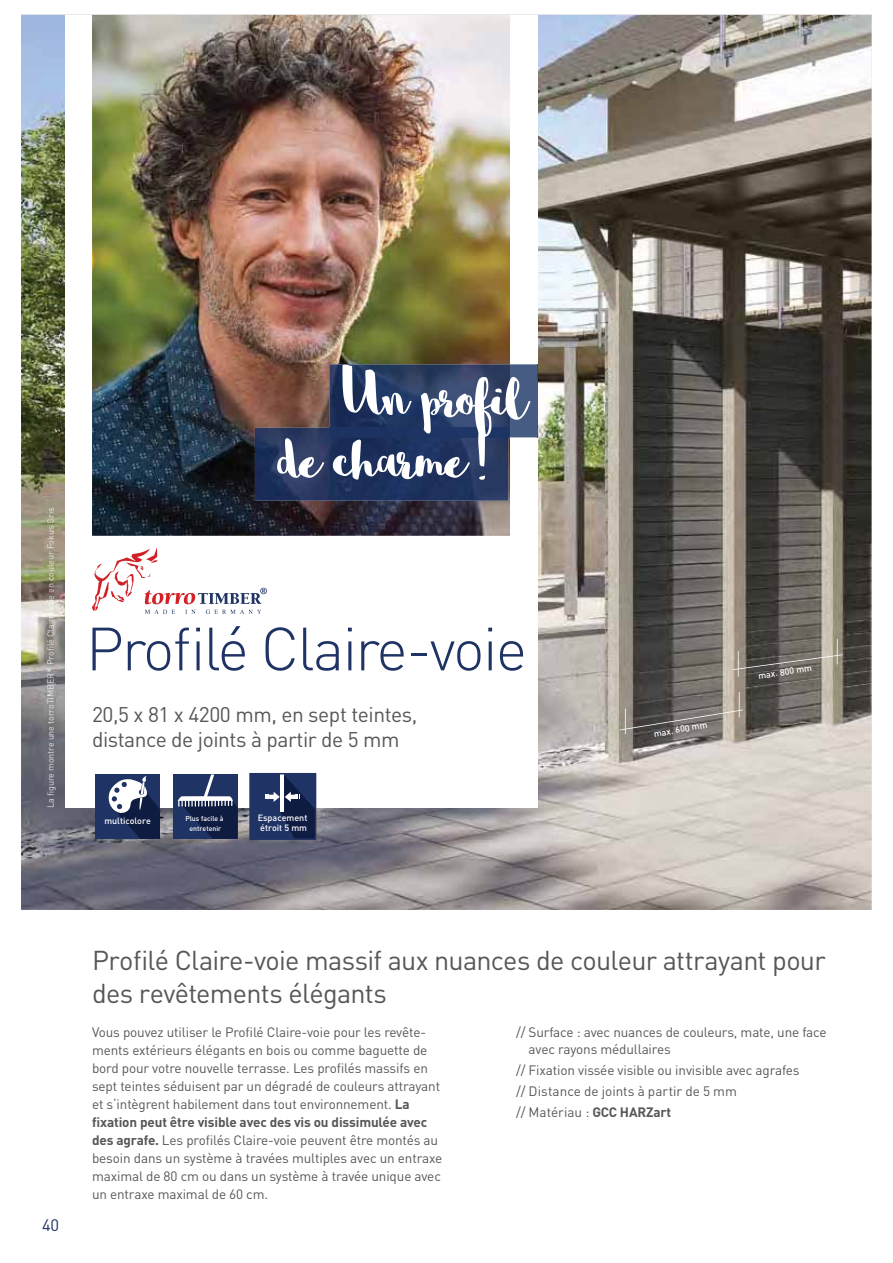
<style>
.page{position:relative;width:893px;height:1263px;background:#fff}
.page>*{position:absolute;margin:0;border:0;box-sizing:border-box;transform-origin:0 0}
.t1{font:77.25px/61.8px "Sophia";letter-spacing:-.085em;color:#fff}
.t2{font:300 60px "DIN Pro";letter-spacing:-.03em;color:#1f3364}
.t3{font:27px/32.4px "DIN Pro";letter-spacing:-.025em;color:#575757}
.t4{font:21px/25.2px "DIN Pro";letter-spacing:-.02em;color:#575757}
.t5{font:16.5px "DIN Pro";color:#1f3364}
.t6{font:13.5px/18px "DIN Pro";letter-spacing:-.01em;color:#575757}
.t7{font:9px "DIN Pro";letter-spacing:-.01em;color:#e1e1e3}
.t8{font:500 9px/9.6px "DIN Pro";color:#fff}
.t9{font:9px "DIN Pro";color:#efeeec}
.t10{font:9px "DIN Pro";color:#ecede8}
.t11{font:9px "DIN Pro";color:#e3e3e3}
.t12{font:9px "DIN Pro";color:#e9e8e8}
.t13{font:9px "DIN Pro";color:#eae9e4}
.t14{font:500 8.85px "DIN Pro";color:#fff}
.t15{font:500 7.05px/9.4px "DIN Pro";color:#fff;text-align:center}
.s1{color:#eceae6}
.s2{color:#dfdfe1}
.s3{color:#e0e1e3}
.s4{color:#e9e8e8}
.s5{color:#ececec}
.s6{color:#e6e5e4}
.s7{color:#e7e6e4}
.s8{color:#e5e4e3}
.s9{color:#fafaf7}
.s10{color:#e2e0df}
.s11{color:#e0dfdb}
.s12{color:#e8e9dd}
.s13{color:#ebece4}
.s14{color:#eeece7}
.s15{color:#ebebe6}
.s16{color:#eae8e5}
.s17{color:#fafaf8}
.s18{font-weight:700}
</style>
<div class="page">
<img style="left:21px;top:15px;width:850px;height:895px">
<div style="left:65px;top:15px;width:472px;height:793px;background:#fff"></div>
<img style="left:92px;top:15px;width:418px;height:521px">
<div style="left:173px;top:774px;width:65px;height:65px;background:#1f3364"></div>
<svg style="left:178px;top:775px;width:60px;height:64px"></svg>
<svg style="left:249px;top:773px;width:67px;height:67px;background:#293a64"></svg>
<div style="left:95px;top:774px;width:65px;height:65px;background:#1f3364"></div>
<svg style="left:108px;top:776px;width:52px;height:63px"></svg>
<svg style="left:619px;top:692px;width:124px;height:42px;background:#78736d"></svg>
<svg style="left:733px;top:639px;width:110px;height:38px;background:#79746b"></svg>
<img style="left:255px;top:428px;width:253px;height:73px">
<img style="left:537px;top:364px;width:1px;height:73px">
<div style="left:510px;top:364px;width:27px;height:73px;background:#465c83"></div>
<img style="left:329px;top:364px;width:181px;height:73px">
<div style="left:329px;top:428px;width:179px;height:9px;background:#1d3463"></div>
<img style="left:47px;top:673px;width:9px;height:134px">
<svg style="left:47px;top:668px;width:4px;height:3px"></svg>
<img style="left:47px;top:508px;width:7px;height:159px">
<svg style="left:92px;top:547px;width:175px;height:67px"></svg>
<p class="t10" style="left:47px;top:524px;width:18px;rotate:-90deg">G <span class="s1">s</span></p>
<p class="t7" style="left:47px;top:808px;width:297px;rotate:-90deg"><span class="s2">La fi</span><span class="s3">gure</span> montre un <span class="s4">torr</span> <span class="s5">TIM</span><span class="s4">BER</span> <sup>®</sup> <span class="s6">Pro</span><span class="s7">filé</span> <span class="s8">Clai</span><span class="s9">re-v</span> <span class="s10">e</span> <span class="s11">en</span> <span class="s12">c</span><span class="s13">oul</span> <span class="s14">ur F</span><span class="s15">okus</span> <span class="s16">ri</span></p>
<p class="t13" style="left:47px;top:565px;width:6px;rotate:-90deg">e</p>
<p class="t9" style="left:47px;top:607px;width:8px;rotate:-90deg">i<span class="s17">o</span></p>
<p class="t12" style="left:47px;top:709px;width:6px;rotate:-90deg">o</p>
<p class="t11" style="left:47px;top:731px;width:6px;rotate:-90deg">e</p>
<h1 class="t1" style="left:277px;top:362px;width:255px;text-indent:63px">Un profil de charme !</h1>
<h2 class="t2" style="left:86px;top:628px;width:443px">Profilé Claire-voie</h2>
<h3 class="t4" style="left:92px;top:704px;width:327px">20,5 x 81 x 4200 mm, en sept teintes, distance de joints à partir de 5 mm</h3>
<p class="t14" style="left:104px;top:818px;width:48px">multicolore</p>
<p class="t15" style="left:185px;top:815px;width:40px">Plus facile à entretenir</p>
<p class="t8" style="left:258px;top:815px;width:51px">Espacement étroit 5 mm</p>
<p class="t8" style="left:653px;top:730px;width:56px;rotate:-10deg">max. 600 mm</p>
<p class="t8" style="left:758px;top:672px;width:56px;rotate:-8deg">max. 800 mm</p>
<p class="t5" style="left:42px;top:1219px;width:18px">40</p>
<h3 class="t3" style="left:92px;top:948px;width:735px">Profilé Claire-voie massif aux nuances de couleur attrayant pour des revêtements élégants</h3>
<p class="t6" style="left:92px;top:1025px;width:352px">Vous pouvez utiliser le Profilé Claire-voie pour les revête&shy;ments extérieurs élégants en bois ou comme baguette de bord pour votre nouvelle terrasse. Les profilés massifs en sept teintes séduisent par un dégradé de couleurs attrayant et s‘intègrent habilement dans tout environnement. <span class="s18">La fixation peut être visible avec des vis ou dissimulée avec des agrafe.</span> Les profilés Claire-voie peuvent être montés au besoin dans un système à travées multiples avec un entraxe maximal de 80 cm ou dans un système à travée unique avec un entraxe maximal de 60 cm.</p>
<p class="t6" style="left:529px;top:1026px;width:299px;line-height:16.5px;text-indent:-13px">// Surface : avec nuances de couleurs, mate, une face avec rayons médullaires</p>
<p class="t6" style="left:516px;top:1061px;width:285px;line-height:21px">// Fixation vissée visible ou invisible avec agrafes // Distance de joints à partir de 5 mm<br>// Matériau : <span class="s18">GCC HARZart</span></p>
</div>
